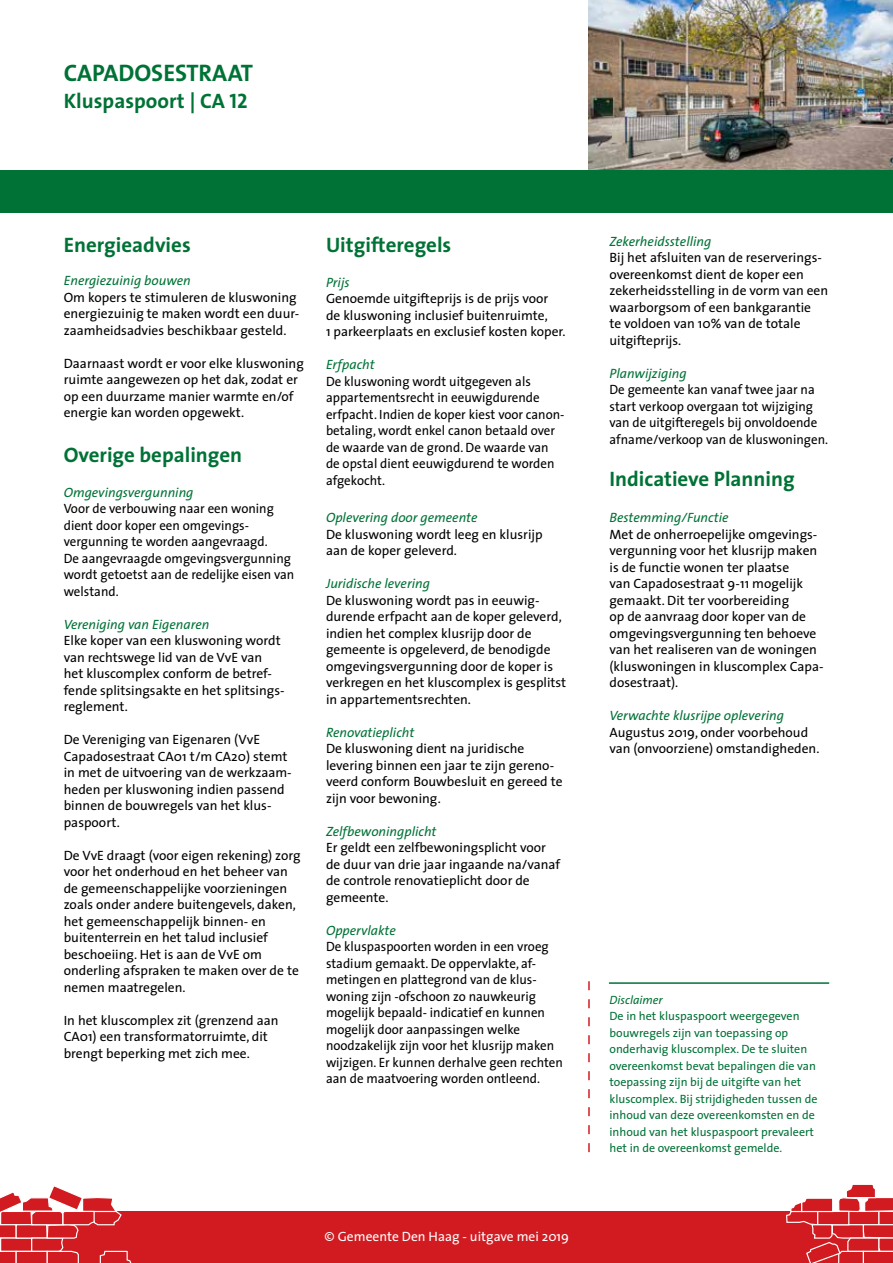
<style>
.page{position:relative;width:893px;height:1263px;background:#fff}
.page>*{position:absolute;margin:0;border:0;box-sizing:border-box;transform-origin:0 0}
.t1{font:24px "The Sans Bold Caps";color:#007236}
.t2{font:700 21px "The Sans";color:#007236}
.t3{font:13.5px/16.5px "The Sans";color:#000}
.t4{font:13.5px/16.5px "The Sans";color:#000;scale:.96 1}
.t5{font:italic 13.5px "The Sans";color:#007236}
.t6{font:13.5px "The Sans";color:#fff}
.t7{font:12px/16.5px "The Sans";color:#007236}
.t8{font:italic 12px "The Sans";color:#007236}
.s1{font-family:"The Sans Bold Caps";font-weight:400}
</style>
<div class="page">
<img style="left:588px;top:0;width:305px;height:170px">
<div style="left:0;top:170px;width:893px;height:42px;background:#007236"></div>
<div style="left:0;top:1211px;width:893px;height:52px;background:#d11b21"></div>
<svg style="left:786px;top:1184px;width:107px;height:79px"></svg>
<svg style="left:0;top:1186px;width:132px;height:77px"></svg>
<svg style="left:588px;top:981px;width:2px;height:171px"></svg>
<hr style="left:609px;top:982px;width:220px;height:2px;background:#007236">
<h1 class="t1" style="left:64px;top:53px;width:191px">CAPADOSESTRAAT</h1>
<h2 class="t2" style="left:64px;top:83px;width:185px">Kluspaspoort | <span class="s1">CA 12</span></h2>
<h2 class="t2" style="left:64px;top:227px;width:129px">Energieadvies</h2>
<p class="t5" style="left:64px;top:269px;width:129px">Energiezuinig bouwen</p>
<p class="t3" style="left:64px;top:288px;width:237px">Om kopers te stimuleren de kluswoning energiezuinig te maken wordt een duur&shy;zaamheidsadvies beschikbaar gesteld.</p>
<p class="t3" style="left:64px;top:354px;width:242px">Daarnaast wordt er voor elke kluswoning ruimte aangewezen op het dak, zodat er op een duurzame manier warmte en/of energie kan worden opgewekt.</p>
<h2 class="t2" style="left:64px;top:437px;width:180px">Overige bepalingen</h2>
<p class="t5" style="left:64px;top:481px;width:131px">Omgevingsvergunning</p>
<p class="t4" style="left:64px;top:500px;width:242px">Voor de verbouwing naar een woning dient door koper een omgevings&shy;vergunning te worden aangevraagd.<br>De aangevraagde omgevingsvergunning wordt getoetst aan de redelijke eisen van welstand.</p>
<p class="t5" style="left:64px;top:613px;width:147px">Vereniging van Eigenaren</p>
<p class="t3" style="left:64px;top:632px;width:222px">Elke koper van een kluswoning wordt van rechtswege lid van de VvE van het kluscomplex conform de betref&shy;fende splitsingsakte en het splitsings&shy;reglement.</p>
<p class="t3" style="left:64px;top:731px;width:229px">De Vereniging van Eigenaren (VvE<br>Capadosestraat CA01 t/m CA20) stemt in met de uitvoering van de werkzaam&shy;heden per kluswoning indien passend binnen de bouwregels van het klus&shy;paspoort.</p>
<p class="t3" style="left:64px;top:846px;width:238px">De VvE draagt (voor eigen rekening) zorg voor het onderhoud en het beheer van de gemeenschappelijke voorzieningen zoals onder andere buitengevels, daken, het gemeenschappelijk binnen- en buitenterrein en het talud inclusief beschoeiing. Het is aan de VvE om onderling afspraken te maken over de te nemen maatregelen.</p>
<p class="t3" style="left:64px;top:1011px;width:216px">In het kluscomplex zit (grenzend aan<br>CA01) een transformatorruimte, dit brengt beperking met zich mee.</p>
<h2 class="t2" style="left:326px;top:227px;width:127px">Uitgifteregels</h2>
<p class="t5" style="left:326px;top:271px;width:25px">Prijs</p>
<p class="t3" style="left:326px;top:290px;width:241px">Genoemde uitgifteprijs is de prijs voor de kluswoning inclusief buitenruimte,<br>1 parkeerplaats en exclusief kosten koper.</p>
<p class="t5" style="left:326px;top:353px;width:50px">Erfpacht</p>
<p class="t4" style="left:326px;top:372px;width:250px">De kluswoning wordt uitgegeven als appartementsrecht in eeuwigdurende erfpacht. Indien de koper kiest voor canon&shy;betaling, wordt enkel canon betaald over de waarde van de grond. De waarde van de opstal dient eeuwigdurend te worden afgekocht.</p>
<p class="t5" style="left:326px;top:506px;width:153px">Oplevering door gemeente</p>
<p class="t3" style="left:326px;top:525px;width:218px">De kluswoning wordt leeg en klusrijp aan de koper geleverd.</p>
<p class="t5" style="left:326px;top:572px;width:106px">Juridische levering</p>
<p class="t3" style="left:326px;top:591px;width:242px">De kluswoning wordt pas in eeuwig&shy;durende erfpacht aan de koper geleverd, indien het complex klusrijp door de gemeente is opgeleverd, de benodigde omgevingsvergunning door de koper is verkregen en het kluscomplex is gesplitst in appartementsrechten.</p>
<p class="t5" style="left:326px;top:721px;width:90px">Renovatieplicht</p>
<p class="t3" style="left:326px;top:740px;width:238px">De kluswoning dient na juridische levering binnen een jaar te zijn gereno&shy;veerd conform Bouwbesluit en gereed te zijn voor bewoning.</p>
<p class="t5" style="left:326px;top:820px;width:112px">Zelfbewoningplicht</p>
<p class="t3" style="left:326px;top:839px;width:236px">Er geldt een zelfbewoningsplicht voor de duur van drie jaar ingaande na/vanaf de controle renovatieplicht door de gemeente.</p>
<p class="t5" style="left:326px;top:919px;width:71px">Oppervlakte</p>
<p class="t4" style="left:326px;top:938px;width:248px">De kluspaspoorten worden in een vroeg stadium gemaakt. De oppervlakte, af&shy;metingen en plattegrond van de klus&shy;woning zijn -ofschoon zo nauwkeurig mogelijk bepaald- indicatief en kunnen mogelijk door aanpassingen welke noodzakelijk zijn voor het klusrijp maken wijzigen. Er kunnen derhalve geen rechten aan de maatvoering worden ontleend.</p>
<p class="t6" style="left:325px;top:1225px;width:246px">© Gemeente Den Haag - uitgave mei 2019</p>
<p class="t5" style="left:609px;top:230px;width:103px">Zekerheidsstelling</p>
<p class="t3" style="left:609px;top:249px;width:220px">Bij het afsluiten van de reserverings&shy;overeenkomst dient de koper een zekerheidsstelling in de vorm van een waarborgsom of een bankgarantie<br>te voldoen van 10% van de totale uitgifteprijs.</p>
<p class="t5" style="left:609px;top:362px;width:79px">Planwijziging</p>
<p class="t4" style="left:609px;top:381px;width:229px">De gemeente kan vanaf twee jaar na start verkoop overgaan tot wijziging van de uitgifteregels bij onvoldoende afname/verkoop van de kluswoningen.</p>
<h2 class="t2" style="left:609px;top:461px;width:187px">Indicatieve Planning</h2>
<p class="t5" style="left:609px;top:506px;width:121px">Bestemming/Functie</p>
<p class="t3" style="left:609px;top:525px;width:215px">Met de onherroepelijke omgevings&shy;vergunning voor het klusrijp maken is de functie wonen ter plaatse<br>van Capadosestraat 9-11 mogelijk gemaakt. Dit ter voorbereiding<br>op de aanvraag door koper van de omgevingsvergunning ten behoeve van het realiseren van de woningen (kluswoningen in kluscomplex Capa&shy;dosestraat).</p>
<p class="t5" style="left:609px;top:704px;width:176px">Verwachte klusrijpe oplevering</p>
<p class="t3" style="left:609px;top:723px;width:211px">Augustus 2019, onder voorbehoud van (onvoorziene) omstandigheden.</p>
<p class="t8" style="left:609px;top:990px;width:55px">Disclaimer</p>
<p class="t7" style="left:609px;top:1008px;width:209px">De in het kluspaspoort weergegeven bouwregels zijn van toepassing op onderhavig kluscomplex. De te sluiten overeenkomst bevat bepalingen die van toepassing zijn bij de uitgifte van het kluscomplex. Bij strijdigheden tussen de inhoud van deze overeenkomsten en de inhoud van het kluspaspoort prevaleert het in de overeenkomst gemelde.</p>
</div>
